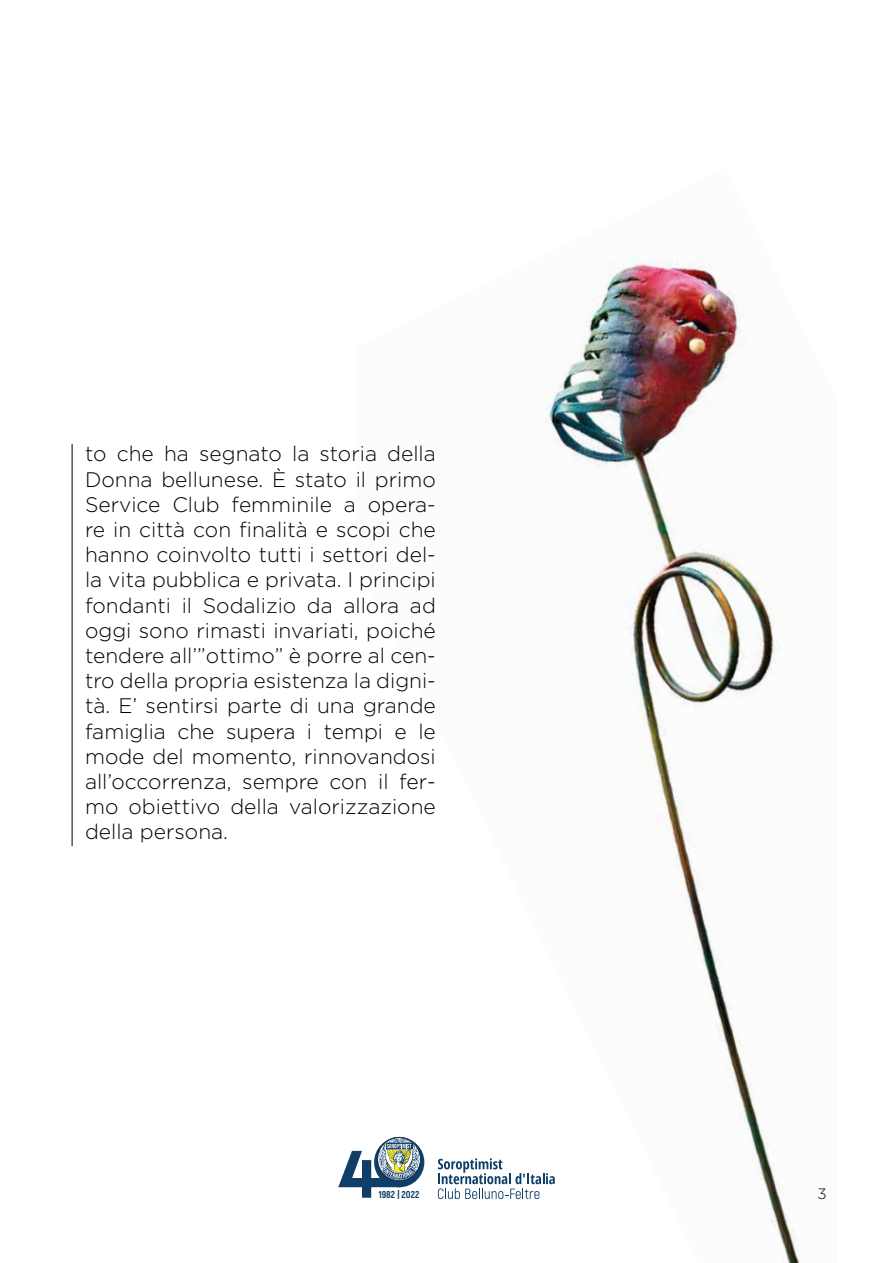
<style>
.page{position:relative;width:893px;height:1263px;background:#fff}
.page>*{position:absolute;margin:0;border:0;box-sizing:border-box;transform-origin:0 0}
.t1{font:300 21px/25.2px "Gotham";color:#000;text-align:justify}
.t2{font:300 15px "Gotham";color:#000}
.t3{font:800 10.05px "Akrobat";color:#0f3e68}
</style>
<div class="page">
<img style="left:440px;top:255px;width:361px;height:1008px">
<div style="left:338px;top:1136px;width:217px;height:63px;background:#fff"></div>
<svg style="left:438px;top:1158px;width:117px;height:41px"></svg>
<svg style="left:338px;top:1136px;width:84px;height:62px"></svg>
<hr style="left:72px;top:444px;width:1px;height:402px;background:#000">
<p class="t1" style="left:85px;top:441px;width:352px">to che ha segnato la storia della Donna bellunese. È stato il primo Service Club femminile a opera&shy;re in città con finalità e scopi che hanno coinvolto tutti i settori del&shy;la vita pubblica e privata. I principi fondanti il Sodalizio da allora ad oggi sono rimasti invariati, poiché tendere all’”ottimo” è porre al cen&shy;tro della propria esistenza la digni&shy;tà. E’ sentirsi parte di una grande famiglia che supera i tempi e le mode del momento, rinnovandosi all’occorrenza, sempre con il fer&shy;mo obiettivo della valorizzazione della persona.</p>
<p class="t3" style="left:379px;top:1188px;width:42px">1982 | 2022</p>
<p class="t2" style="left:817px;top:1186px;width:11px">3</p>
</div>
